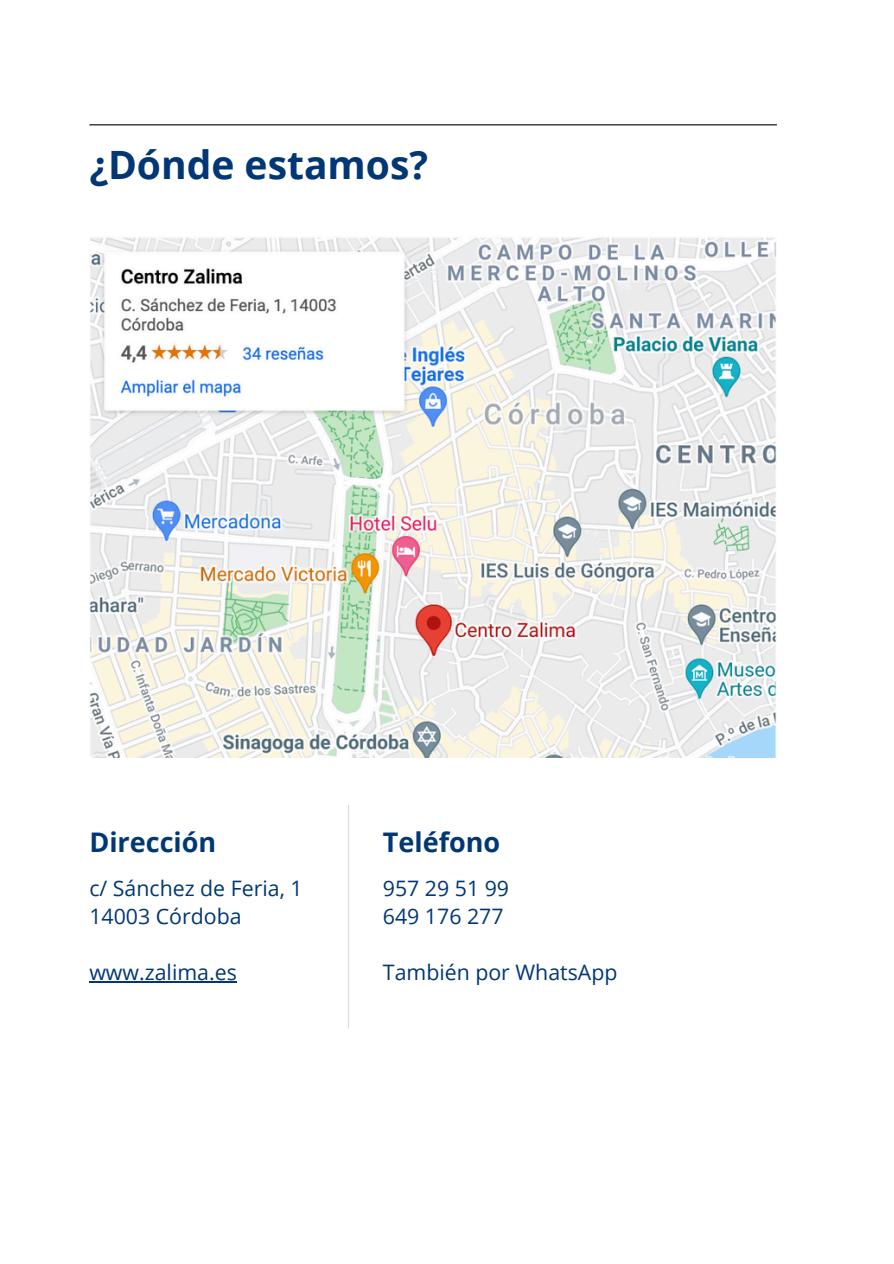
<style>
.page{position:relative;width:894px;height:1264px;background:#fff}
.page>*{position:absolute;margin:0;border:0;box-sizing:border-box;transform-origin:0 0}
.t1{font:700 39px "Open Sans";color:#013775}
.t2{font:700 27px "Open Sans";color:#013775}
.t3{font:21.3px "Open Sans";color:#013775}
</style>
<div class="page">
<hr style="left:89px;top:124px;width:687px;height:1px;background:#000">
<img style="left:89px;top:237px;width:687px;height:521px">
<hr style="left:89px;top:981px;width:148px;height:1px;background:#013775">
<hr style="left:348px;top:805px;width:1px;height:223px;background:#d9d9d9">
<p class="t1" style="left:89px;top:137px;width:340px">¿Dónde estamos?</p>
<p class="t2" style="left:89px;top:822px;width:128px">Dirección</p>
<h1 class="t3" style="left:89px;top:872px;width:215px">c/ Sánchez de Feria, 1</h1>
<p class="t3" style="left:89px;top:901px;width:154px">14003 Córdoba</p>
<h2 class="t3" style="left:89px;top:957px;width:149px">www.zalima.es</h2>
<h2 class="t2" style="left:383px;top:822px;width:119px">Teléfono</h2>
<p class="t3" style="left:383px;top:872px;width:128px">957 29 51 99</p>
<p class="t3" style="left:383px;top:901px;width:122px">649 176 277</p>
<p class="t3" style="left:383px;top:957px;width:236px">También por WhatsApp</p>
</div>
